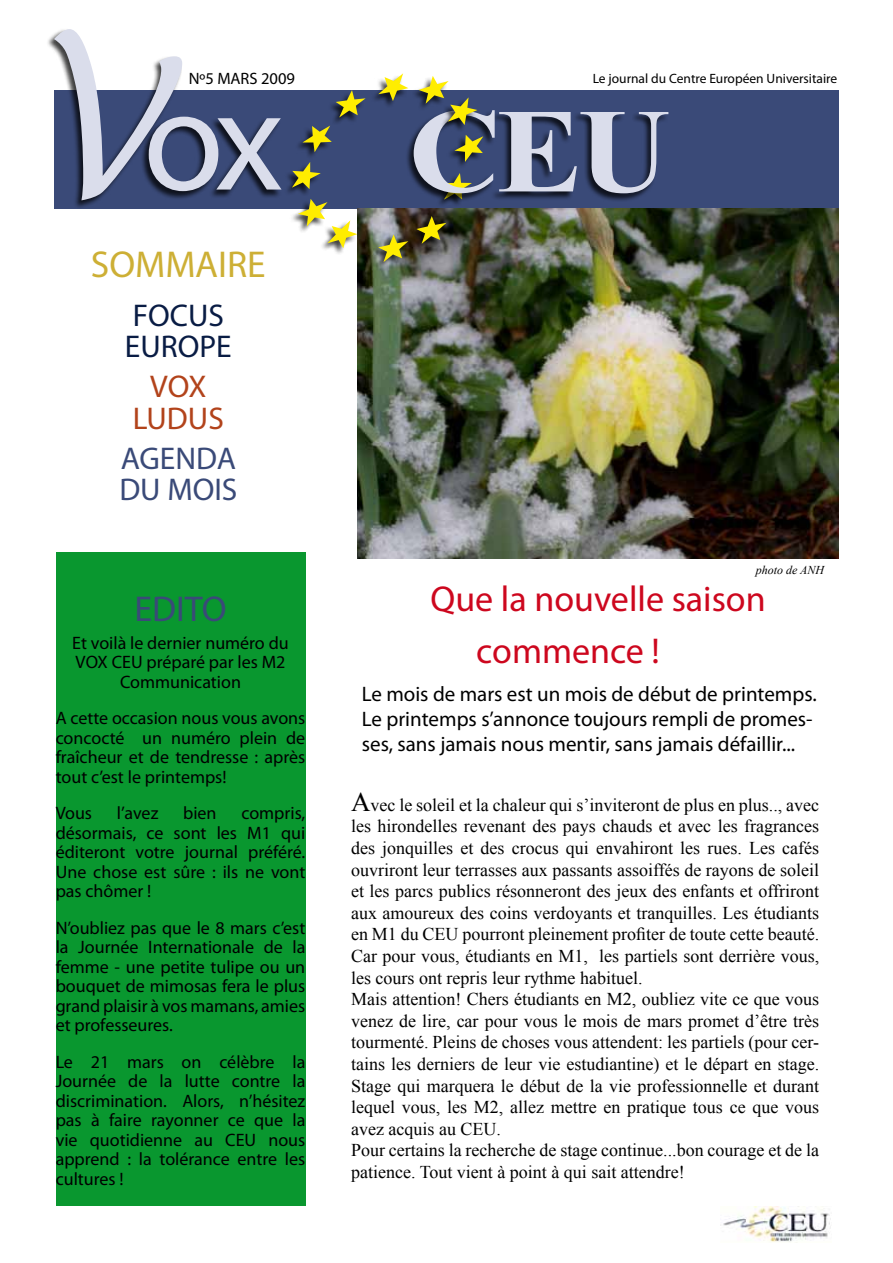
<style>
.page{position:relative;width:893px;height:1263px;background:#fff}
.page>*{position:absolute;margin:0;border:0;box-sizing:border-box;transform-origin:0 0}
.t1{font:37.5px "Myriad Pro";color:#cdaf35}
.t2{font:36px/51.8px "Myriad Pro";color:#cd071e}
.t3{font:36px "Myriad Pro";color:#3a4a78}
.t4{font:31.5px/31.5px "Myriad Pro";color:#3a4a78}
.t5{font:31.5px/31.5px "Myriad Pro";color:#091c44}
.t6{font:31.5px/31.5px "Myriad Pro";color:#b2431b;text-align:center}
.t7{font:21px/25.2px "Myriad Pro";color:#000}
.t8{font:18px/21.6px "Times New Roman";color:#000}
.t9{font:18px/19.5px "Myriad Pro";color:#000;text-align:justify}
.t10{font:16.5px "Myriad Pro";color:#000}
.t11{font:13.5px "Myriad Pro";color:#000}
.t12{font:italic 12px "Times New Roman";color:#000}
.s1{font-size:27px}
</style>
<div class="page">
<div style="left:56px;top:553px;width:249px;height:653px;background:#09972f"></div>
<div style="left:54px;top:90px;width:785px;height:118px;background:#3a4a78"></div>
<img style="left:720px;top:1206px;width:111px;height:36px">
<img style="left:357px;top:209px;width:482px;height:349px">
<div style="left:370px;top:234px;width:37px;height:36px;background:#000;opacity:.75"></div>
<svg style="left:54px;top:29px;width:614px;height:235px"></svg>
<p class="t10" style="left:189px;top:68px;width:108px">Nº5 MARS 2009</p>
<p class="t11" style="left:593px;top:70px;width:246px">Le journal du Centre Européen Universitaire</p>
<h1 class="t1" style="left:91px;top:241px;width:176px">SOMMAIRE</h1>
<h3 class="t5" style="left:125px;top:299px;width:108px">FOCUS<br>EUROPE</h3>
<h3 class="t6" style="left:133px;top:370px;width:93px">VOX<br>LUDUS</h3>
<h3 class="t4" style="left:119px;top:442px;width:120px">AGENDA<br>DU MOIS</h3>
<h2 class="t3" style="left:135px;top:586px;width:94px">EDITO</h2>
<p class="t9" style="left:72px;top:633px;width:218px;text-align:center">Et voilà le dernier numéro du<br>VOX CEU préparé par les M2<br>Communication</p>
<p class="t9" style="left:56px;top:708px;width:251px">A cette occasion nous vous avons concocté un numéro plein de fraîcheur et de tendresse : après tout c’est le printemps!</p>
<p class="t9" style="left:56px;top:803px;width:38px">Vous</p>
<p class="t9" style="left:117px;top:803px;width:43px">l’avez</p>
<p class="t9" style="left:183px;top:803px;width:35px">bien</p>
<p class="t9" style="left:56px;top:803px;width:251px;text-indent:186px">compris, désormais, ce sont les M1 qui éditeront votre journal préféré.<br>Une chose est sûre : ils ne vont pas chômer !</p>
<p class="t9" style="left:56px;top:918px;width:251px">N’oubliez pas que le 8 mars c’est la Journée Internationale de la femme - une petite tulipe ou un bouquet de mimosas fera le plus grand plaisir à vos mamans, amies et professeures.</p>
<p class="t9" style="left:56px;top:1052px;width:251px">Le 21 mars on célèbre la Journée de la lutte contre la discrimination. Alors, n’hésitez pas à faire rayonner ce que la vie quotidienne au CEU nous apprend : la tolérance entre les cultures !</p>
<p class="t12" style="left:756px;top:562px;width:70px">photo de ANH</p>
<h2 class="t2" style="left:476px;top:573px;width:291px;text-indent:-46px">Que la nouvelle saison commence !</h2>
<p class="t7" style="left:362px;top:681px;width:456px">Le mois de mars est un mois de début de printemps.<br>Le printemps s’annonce toujours rempli de promes&shy;ses, sans jamais nous mentir, sans jamais défaillir...</p>
<p class="t8" style="left:351px;top:794px;width:470px"><span class="s1">A</span>vec le soleil et la chaleur qui s’inviteront de plus en plus.., avec les hirondelles revenant des pays chauds et avec les fragrances des jonquilles et des crocus qui envahiront les rues. Les cafés ouvriront leur terrasses aux passants assoiffés de rayons de soleil et les parcs publics résonneront des jeux des enfants et offriront aux amoureux des coins verdoyants et tranquilles. Les étudiants en M1 du CEU pourront pleinement profiter de toute cette beauté.<br>Car pour vous, étudiants en M1, les partiels sont derrière vous, les cours ont repris leur rythme habituel.<br>Mais attention! Chers étudiants en M2, oubliez vite ce que vous venez de lire, car pour vous le mois de mars promet d’être très tourmenté. Pleins de choses vous attendent: les partiels (pour cer&shy;tains les derniers de leur vie estudiantine) et le départ en stage.<br>Stage qui marquera le début de la vie professionnelle et durant lequel vous, les M2, allez mettre en pratique tous ce que vous avez acquis au CEU.<br>Pour certains la recherche de stage continue...bon courage et de la patience. Tout vient à point à qui sait attendre!</p>
</div>
